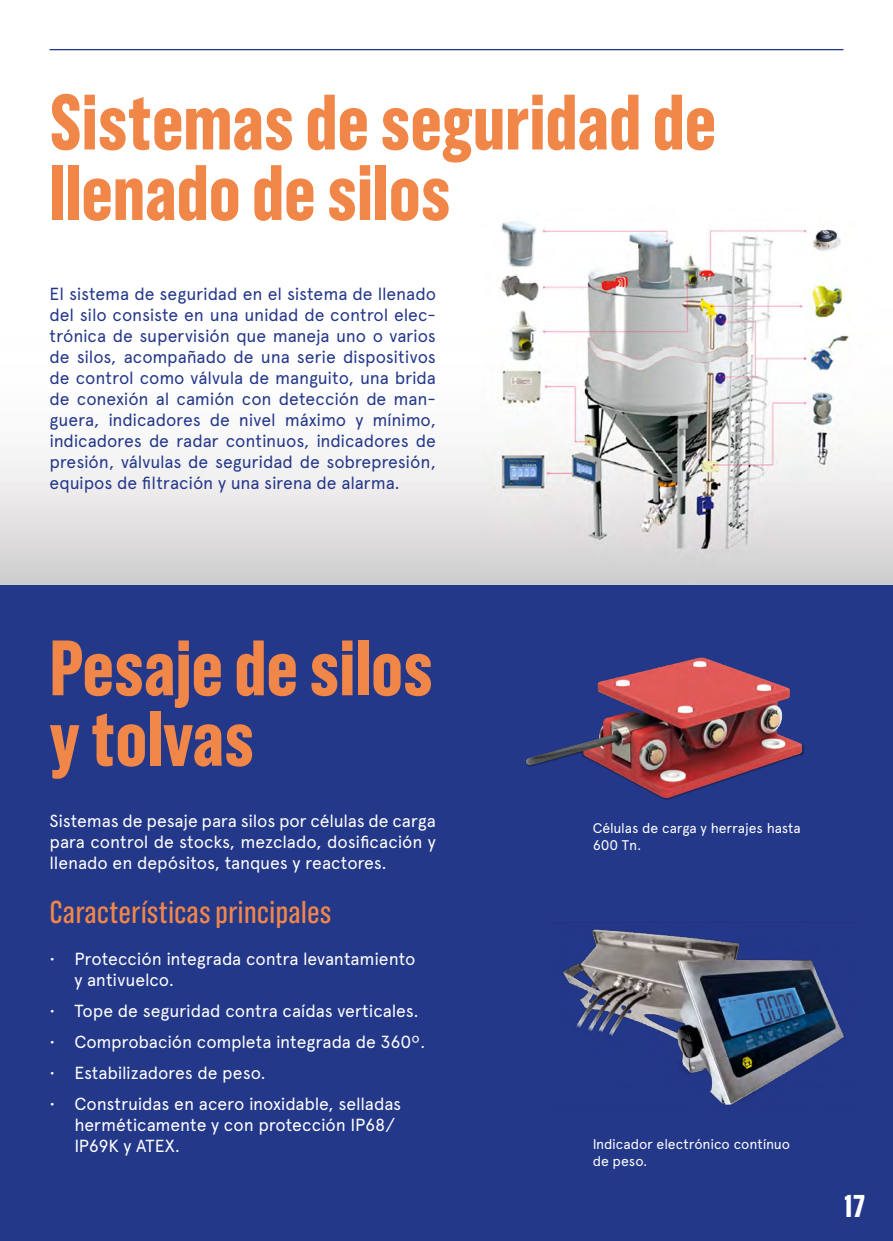
<style>
.page{position:relative;width:893px;height:1241px;background:#fff}
.page>*{position:absolute;margin:0;border:0;box-sizing:border-box;transform-origin:0 0}
.t1{font:700 78.23px/70.4px "Grotzec Cond";color:#f18649}
.t2{font:31.5px "Grotzec Cond";color:#f18649}
.t3{font:700 31.5px "Grotzec Cond";color:#fff}
.t4{font:17.5px/21px "Apercu";letter-spacing:-.01em;color:#24388a;text-align:justify}
.t5{font:17.5px/21px "Apercu";letter-spacing:-.01em;color:#fff}
.t6{font:14px/16.8px "Apercu";letter-spacing:-.005em;color:#fff}
</style>
<div class="page">
<img style="left:0;top:49px;width:893px;height:535px">
<div style="left:0;top:585px;width:893px;height:655px;background:#24388a"></div>
<img style="left:552px;top:922px;width:302px;height:183px">
<img style="left:525px;top:657px;width:279px;height:143px">
<hr style="left:50px;top:49px;width:793px;height:1px;background:#24388a">
<h1 class="t1" style="left:50px;top:86px;width:668px">Sistemas de seguridad de llenado de silos</h1>
<p class="t4" style="left:50px;top:283px;width:388px">El sistema de seguridad en el sistema de llenado del silo consiste en una unidad de control elec&shy;trónica de supervisión que maneja uno o varios de silos, acompañado de una serie dispositivos de control como válvula de manguito, una brida de conexión al camión con detección de man&shy;guera, indicadores de nivel máximo y mínimo, indicadores de radar continuos, indicadores de presión, válvulas de seguridad de sobrepresión, equipos de filtración y una sirena de alarma.</p>
<h1 class="t1" style="left:50px;top:631px;width:385px">Pesaje de silos y tolvas</h1>
<p class="t5" style="left:50px;top:809px;width:388px;text-align:justify">Sistemas de pesaje para silos por células de carga para control de stocks, mezclado, dosificación y llenado en depósitos, tanques y reactores.</p>
<h2 class="t2" style="left:50px;top:892px;width:283px">Características principales</h2>
<p class="t5" style="left:74px;top:948px;width:343px;text-indent:-25px">• Protección integrada contra levantamiento y antivuelco.</p>
<p class="t5" style="left:50px;top:1000px;width:371px">• Tope de seguridad contra caídas verticales.</p>
<p class="t5" style="left:50px;top:1030px;width:378px">• Comprobación completa integrada de 360º.</p>
<p class="t5" style="left:50px;top:1061px;width:218px">• Estabilizadores de peso.</p>
<p class="t5" style="left:74px;top:1092px;width:328px;text-indent:-25px">• Construidas en acero inoxidable, selladas herméticamente y con protección IP68/<br>IP69K y ATEX.</p>
<p class="t6" style="left:593px;top:819px;width:209px">Células de carga y herrajes hasta<br>600 Tn.</p>
<p class="t6" style="left:593px;top:1135px;width:199px">Indicador electrónico contínuo de peso.</p>
<h2 class="t3" style="left:843px;top:1185px;width:23px">17</h2>
</div>
